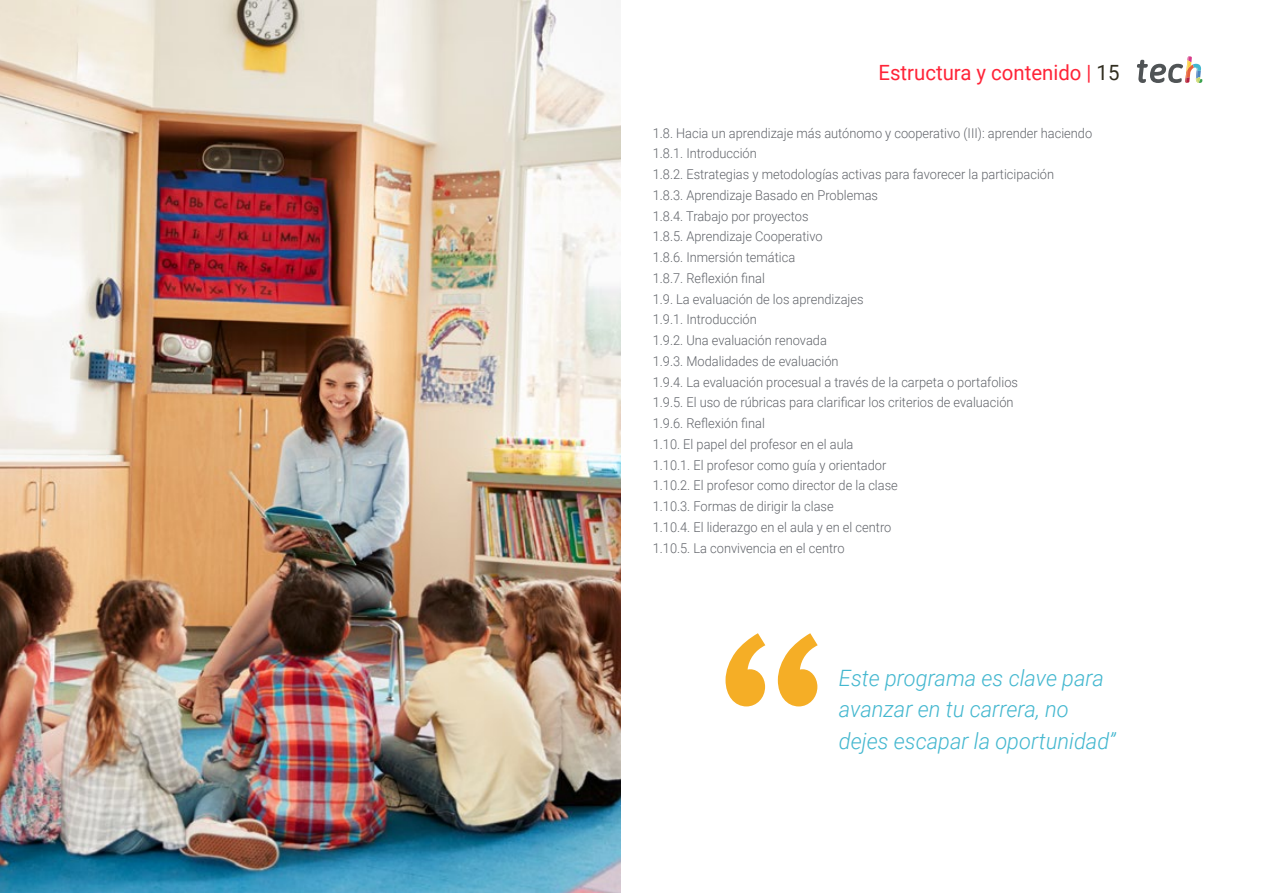
<style>
.page{position:relative;width:1263px;height:893px;background:#fff}
.page>*{position:absolute;margin:0;border:0;box-sizing:border-box;transform-origin:0 0}
.t1{font:italic 300 22.5px/31.5px "Roboto";color:#43b7cf}
.t2{font:21px "Roboto";color:#ff2438}
.t3{font:300 13.5px/20.7px "Roboto";color:#61646a;scale:.95 1}
.s1{color:#312e20}
</style>
<div class="page">
<svg style="left:1137px;top:56px;width:65px;height:27px"></svg>
<img style="left:0;top:0;width:621px;height:893px">
<svg style="left:725px;top:633px;width:93px;height:73px"></svg>
<h2 class="t2" style="left:878px;top:57px;width:242px">Estructura y contenido | <span class="s1">15</span></h2>
<p class="t3" style="left:653px;top:122px;width:464px">1.8. Hacia un aprendizaje más autónomo y cooperativo (III): aprender haciendo 1.8.1. Introducción<br>1.8.2. Estrategias y metodologías activas para favorecer la participación<br>1.8.3. Aprendizaje Basado en Problemas<br>1.8.4. Trabajo por proyectos<br>1.8.5. Aprendizaje Cooperativo<br>1.8.6. Inmersión temática<br>1.8.7. Reflexión final<br>1.9. La evaluación de los aprendizajes<br>1.9.1. Introducción<br>1.9.2. Una evaluación renovada<br>1.9.3. Modalidades de evaluación<br>1.9.4. La evaluación procesual a través de la carpeta o portafolios<br>1.9.5. El uso de rúbricas para clarificar los criterios de evaluación<br>1.9.6. Reflexión final<br>1.10. El papel del profesor en el aula<br>1.10.1. El profesor como guía y orientador<br>1.10.2. El profesor como director de la clase<br>1.10.3. Formas de dirigir la clase<br>1.10.4. El liderazgo en el aula y en el centro<br>1.10.5. La convivencia en el centro</p>
<h1 class="t1" style="left:839px;top:661px;width:278px">Este programa es clave para avanzar en tu carrera, no dejes escapar la oportunidad”</h1>
</div>
